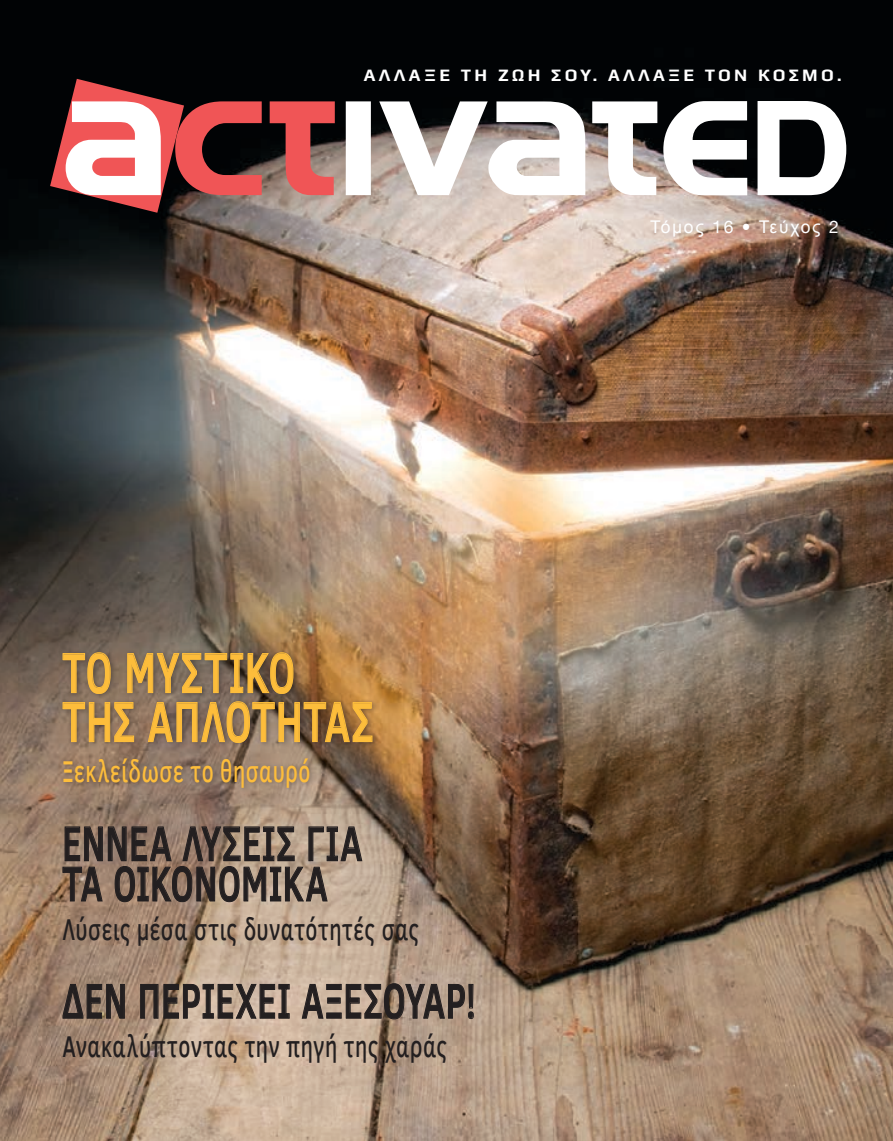
<style>
.page{position:relative;width:893px;height:1141px;background:#fff}
.page>*{position:absolute;margin:0;border:0;box-sizing:border-box;transform-origin:0 0}
.t1{font:500 57.75px/49px "Clear Sans";letter-spacing:.02em;color:#fdbd3b;scale:.68 1}
.t2{font:500 50.05px/40.2px "Clear Sans";letter-spacing:.015em;color:#231f20;scale:.68 1}
.t3{font:500 30.8px "Clear Sans";letter-spacing:.02em;color:#231f20;scale:.68 1}
.t4{font:500 30.8px "Clear Sans";letter-spacing:.025em;color:#fdbd3b;scale:.68 1}
.t5{font:700 17.5px "Play";letter-spacing:.19em;color:#fff}
.t6{font:17.5px "Arial";letter-spacing:.1em;color:#fff}
.s1{font-family:"Helvetica Neue"}
</style>
<div class="page">
<img style="left:0;top:0;width:893px;height:1141px">
<svg style="left:346px;top:101px;width:500px;height:94px"></svg>
<svg style="left:50px;top:79px;width:285px;height:134px"></svg>
<div style="left:59px;top:648px;width:321px;height:146px;background:#231f20;opacity:.46"></div>
<svg style="left:62px;top:652px;width:49px;height:42px"></svg>
<svg style="left:127px;top:652px;width:167px;height:42px"></svg>
<svg style="left:62px;top:701px;width:73px;height:42px"></svg>
<svg style="left:147px;top:701px;width:226px;height:42px"></svg>
<svg style="left:62px;top:826px;width:300px;height:76px"></svg>
<svg style="left:62px;top:984px;width:63px;height:35px"></svg>
<svg style="left:140px;top:984px;width:150px;height:35px"></svg>
<svg style="left:302px;top:984px;width:22px;height:35px"></svg>
<div style="left:326px;top:984px;width:16px;height:6px;border:1px solid #231f20"></div>
<div style="left:327px;top:998px;width:14px;height:5px;border:1px solid #231f20"></div>
<div style="left:326px;top:1013px;width:16px;height:6px;border:1px solid #231f20"></div>
<svg style="left:346px;top:983px;width:128px;height:37px"></svg>
<p class="t5" style="left:364px;top:65px;width:479px">ΑΛΛΑΞΕ ΤΗ ΖΩΗ ΣΟΥ. ΑΛΛΑΞΕ ΤΟΝ ΚΟΣΜΟ.</p>
<h1 class="t1" style="left:62px;top:647px;width:459px">ΤΟ ΜΥΣΤΙΚΟ<br>ΤΗΣ ΑΠΛΟΤΗΤΑΣ</h1>
<p class="t4" style="left:62px;top:750px;width:366px">Ξεκλείδωσε το θησαυρό</p>
<h2 class="t2" style="left:62px;top:822px;width:443px">ΕΝΝΕΑ ΛΥΣΕΙΣ ΓΙΑ<br>ΤΑ ΟΙΚΟΝΟΜΙΚΑ</h2>
<p class="t3" style="left:62px;top:907px;width:526px">Λύσεις μέσα στις δυνατότητές σας</p>
<h2 class="t2" style="left:62px;top:980px;width:609px">ΔΕΝ ΠΕΡΙΕΧΕΙ ΑΞΕΣΟΥΑΡ!</h2>
<p class="t3" style="left:62px;top:1025px;width:567px">Ανακαλύπτοντας την πηγή της χαράς</p>
<p class="t6" style="left:650px;top:216px;width:190px">Τόμος <span class="s1">16 •</span> Τεύχος <span class="s1">2</span></p>
</div>
